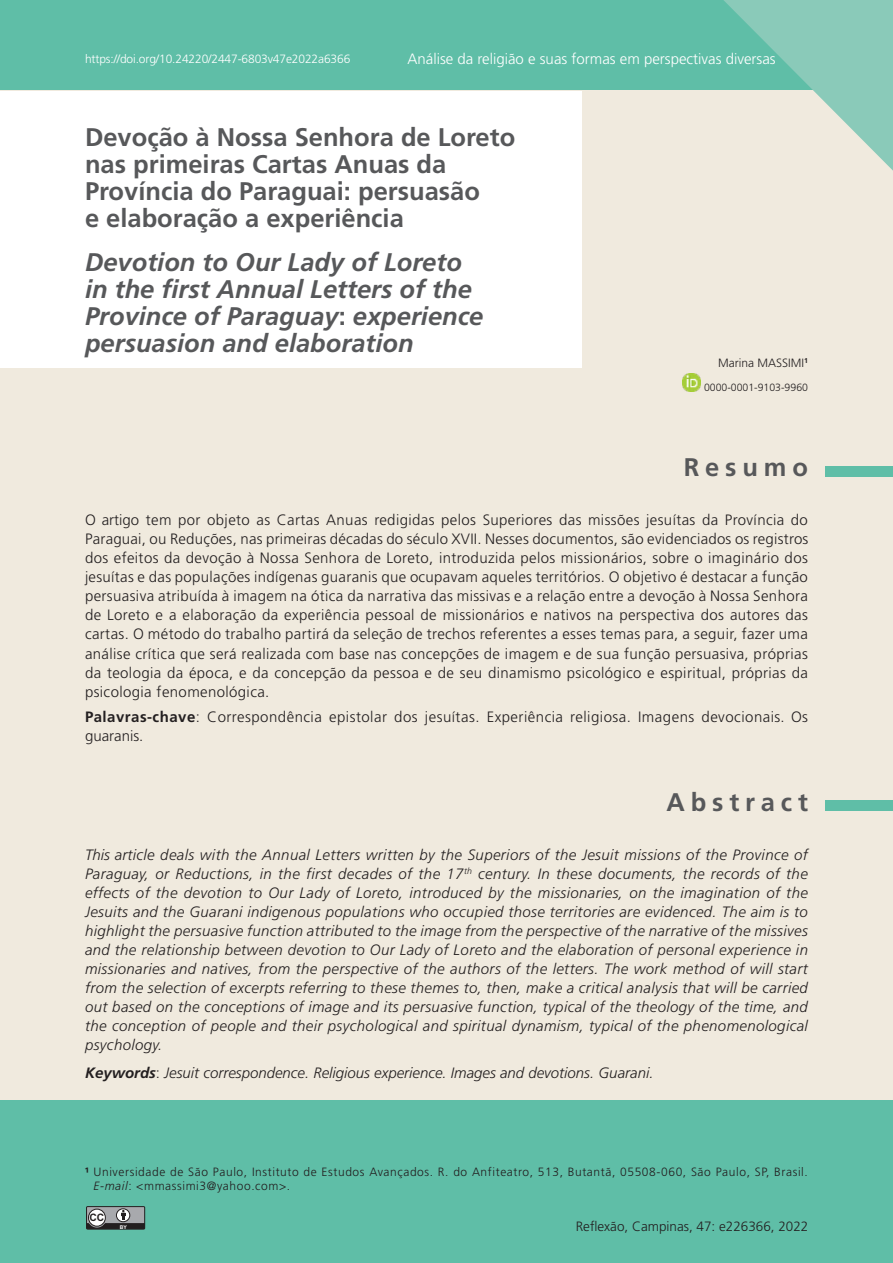
<style>
.page{position:relative;width:893px;height:1263px;background:#fff}
.page>*{position:absolute;margin:0;border:0;box-sizing:border-box;transform-origin:0 0}
.T1A{font:italic 700 25.5px/27px "Frutiger";color:#57585a}
.T1{font:700 25.5px "Frutiger";color:#57585a}
.R1{font:700 25.5px "Frutiger";color:#57585a}
.R2{font:italic 300 15px/19px "Frutiger";color:#231f20;text-align:justify}
.R2-2{font:300 15px/19px "Frutiger";letter-spacing:.03em;color:#231f20;text-align:justify}
.P1a{font:300 15px "Frutiger";color:#fff}
.t1{font:13.5px "News Gothic";color:#231f20}
.t2{font:300 13.5px "Frutiger";color:#231f20}
.nota{font:300 12px/14.2px "Frutiger";letter-spacing:.05em;color:#231f20}
.t3{font:300 12px "Frutiger";letter-spacing:-.01em;color:#fff}
.T2{font:300 12px "Frutiger";color:#231f20}
.T2-2{font:300 10.5px "Frutiger";color:#231f20}
.t4{font:700 10.2px "Arial";color:#231f20}
.t5{font:700 5.1px "Arial";color:#fff}
.s1{font-style:normal}
.s2{font-weight:700}
.s3{font-style:italic}
</style>
<div class="page">
<div style="left:0;top:90px;width:893px;height:1010px;background:#f0eade"></div>
<div style="left:0;top:0;width:723px;height:90px;background:#5fbea7"></div>
<svg style="left:723px;top:0;width:170px;height:171px;background:#a8d3c3"></svg>
<div style="left:0;top:1100px;width:893px;height:163px;background:#5fbea7"></div>
<div style="left:0;top:92px;width:582px;height:276px;background:#fff"></div>
<div style="left:825px;top:466px;width:68px;height:11px;background:#5fbea7"></div>
<img style="left:682px;top:374px;width:18px;height:18px">
<div style="left:87px;top:1206px;width:58px;height:23px;background:#a8a9ad"></div>
<div style="left:86px;top:1206px;width:59px;height:23px;border:1px solid #231f20"></div>
<div style="left:88px;top:1209px;width:18px;height:17px;border:1px solid #231f20;border-radius:50%"></div>
<div style="left:116px;top:1208px;width:14px;height:14px;border:1px solid #231f20;border-radius:50%"></div>
<svg style="left:86px;top:1210px;width:59px;height:19px"></svg>
<div style="left:825px;top:800px;width:68px;height:11px;background:#5fbea7"></div>
<p class="t3" style="left:85px;top:52px;width:267px">https://doi.org/10.24220/2447-6803v47e2022a6366</p>
<p class="P1a" style="left:408px;top:50px;width:370px">Análise da religião e suas formas em perspectivas diversas</p>
<p class="T1" style="left:85px;top:122px;width:432px">Devoção à Nossa Senhora de Loreto</p>
<p class="T1" style="left:85px;top:149px;width:363px">nas primeiras Cartas Anuas da</p>
<p class="T1" style="left:85px;top:176px;width:396px">Província do Paraguai: persuasão</p>
<p class="T1" style="left:85px;top:203px;width:320px">e elaboração a experiência</p>
<p class="T1A" style="left:85px;top:249px;width:378px">Devotion to Our Lady of Loreto</p>
<p class="T1A" style="left:85px;top:276px;width:388px">in the first Annual Letters of the</p>
<p class="T1A" style="left:85px;top:303px;width:400px">Province of Paraguay<span class="s1">:</span> experience persuasion and elaboration</p>
<p class="T2" style="left:718px;top:356px;width:91px">Marina MASSIMI<sup>1</sup></p>
<p class="T2-2" style="left:704px;top:381px;width:105px">0000-0001-9103-9960</p>
<p class="R1" style="left:684px;top:452px;width:125px">R e s u m o</p>
<p class="R2-2" style="left:85px;top:511px;width:725px">O artigo tem por objeto as Cartas Anuas redigidas pelos Superiores das missões jesuítas da Província do Paraguai, ou Reduções, nas primeiras décadas do século XVII. Nesses documentos, são evidenciados os registros dos efeitos da devoção à Nossa Senhora de Loreto, introduzida pelos missionários, sobre o imaginário dos jesuítas e das populações indígenas guaranis que ocupavam aqueles territórios. O objetivo é destacar a função persuasiva atribuída à imagem na ótica da narrativa das missivas e a relação entre a devoção à Nossa Senhora de Loreto e a elaboração da experiência pessoal de missionários e nativos na perspectiva dos autores das cartas. O método do trabalho partirá da seleção de trechos referentes a esses temas para, a seguir, fazer uma análise crítica que será realizada com base nas concepções de imagem e de sua função persuasiva, próprias da teologia da época, e da concepção da pessoa e de seu dinamismo psicológico e espiritual, próprias da psicologia fenomenológica.</p>
<p class="R2-2" style="left:85px;top:707px;width:724px"><span class="s2">Palavras-chave</span>: Correspondência epistolar dos jesuítas. Experiência religiosa. Imagens devocionais. Os guaranis.</p>
<p class="R1" style="left:667px;top:787px;width:143px">A b s t r a c t</p>
<p class="R2" style="left:85px;top:845px;width:724px">This article deals with the Annual Letters written by the Superiors of the Jesuit missions of the Province of Paraguay, or Reductions, in the first decades of the 17<sup>th</sup> century. In these documents, the records of the effects of the devotion to Our Lady of Loreto, introduced by the missionaries, on the imagination of the Jesuits and the Guarani indigenous populations who occupied those territories are evidenced. The aim is to highlight the persuasive function attributed to the image from the perspective of the narrative of the missives and the relationship between devotion to Our Lady of Loreto and the elaboration of personal experience in missionaries and natives, from the perspective of the authors of the letters. The work method of will start from the selection of excerpts referring to these themes to, then, make a critical analysis that will be carried out based on the conceptions of image and its persuasive function, typical of the theology of the time, and the conception of people and their psychological and spiritual dynamism, typical of the phenomenological psychology.</p>
<p class="R2" style="left:85px;top:1063px;width:570px"><span class="s2">Keywords</span><span class="s1">:</span> Jesuit correspondence. Religious experience. Images and devotions. Guarani.</p>
<p class="nota" style="left:94px;top:1164px;width:716px;text-indent:-8px"><span class="s2">¹</span> Universidade de São Paulo, Instituto de Estudos Avançados. R. do Anfiteatro, 513, Butantã, 05508-060, São Paulo, SP, Brasil.<br><span class="s3">E-mail</span>: &lt;mmassimi3@yahoo.com&gt;.</p>
<p class="t4" style="left:90px;top:1212px;width:16px">CC</p>
<p class="t5" style="left:120px;top:1224px;width:9px">BY</p>
<p class="t1" style="left:492px;top:1218px;width:318px">Reflexão, Campinas, 42(1):XX-XX, jul./dez., 2017</p>
<p class="t2" style="left:576px;top:1218px;width:234px">Reflexão, Campinas, 47: e226366, 2022</p>
</div>
